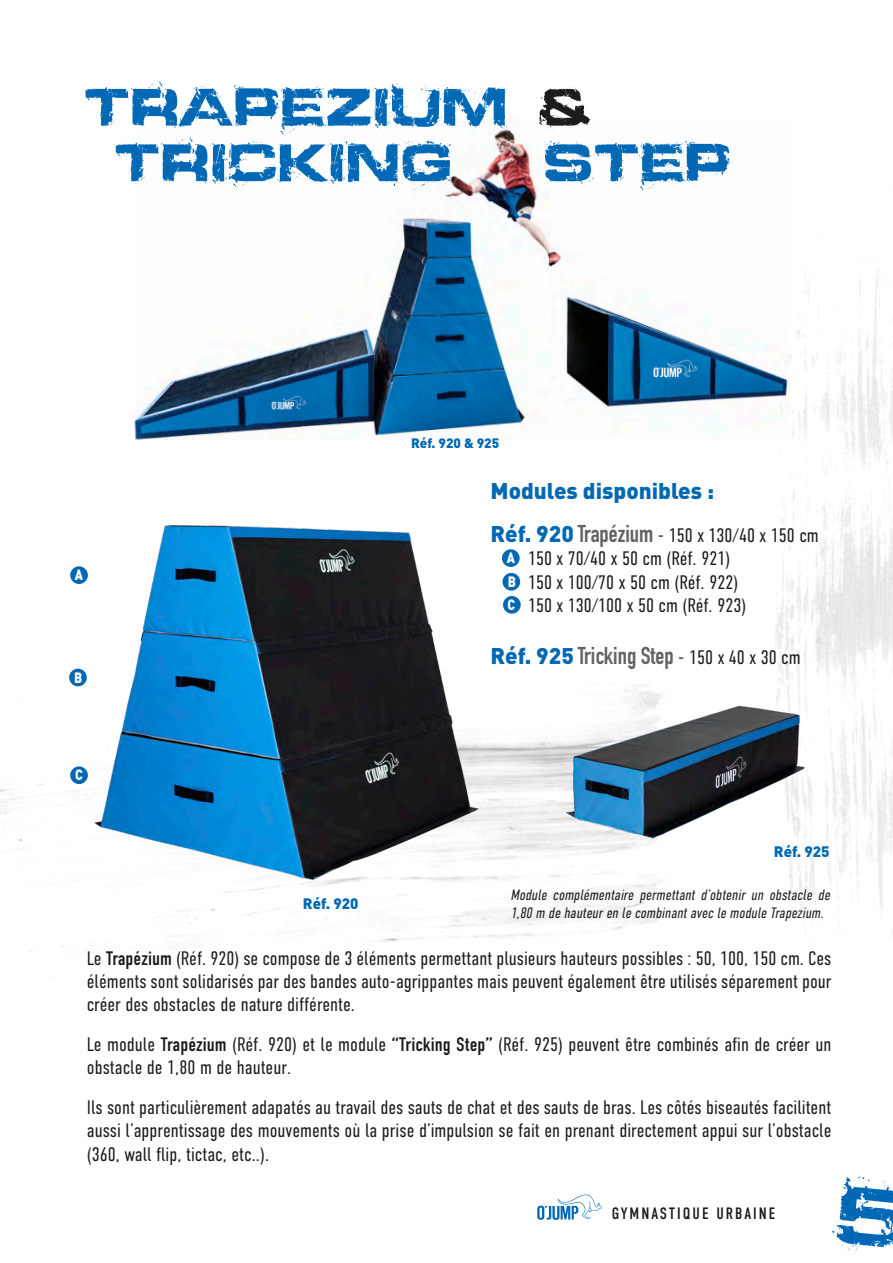
<style>
.page{position:relative;width:893px;height:1263px;background:#fff}
.page>*{position:absolute;margin:0;border:0;box-sizing:border-box;transform-origin:0 0}
.t1{font:700 24px "DIN Condensed";color:#636362}
.t2{font:900 22.5px "DIN";color:#0068b4}
.t3{font:300 19.5px/23.4px "DIN Condensed";color:#1c1c1a;text-align:justify}
.t4{font:16.5px "DIN Condensed";letter-spacing:.12em;color:#1c1c1a}
.t5{font:italic 300 15px/18px "DIN Condensed";color:#1c1c1a}
.t6{font:900 15px "DIN";color:#0068b4}
.t7{font:900 14.85px "DIN";color:#fff;scale:.85 1}
.t8{font:900 13.5px "DIN";color:#0068b4}
.s1{font-family:"DIN";font-weight:900;font-size:22.5px;color:#0068b4}
.s2{font-weight:700;font-size:24px;color:#636362}
.s3{font-weight:300;font-size:19.5px;color:#1c1c1a}
.s4{font-weight:400}
</style>
<div class="page">
<img style="left:0;top:684px;width:663px;height:293px">
<svg style="left:537px;top:1194px;width:65px;height:26px"></svg>
<img style="left:775px;top:271px;width:118px;height:664px">
<img style="left:134px;top:161px;width:658px;height:279px">
<img style="left:554px;top:699px;width:254px;height:141px">
<img style="left:56px;top:525px;width:436px;height:375px">
<div style="left:69px;top:669px;width:18px;height:17px;background:#0068b4;border-radius:50%"></div>
<div style="left:70px;top:566px;width:18px;height:18px;background:#0068b4;border-radius:50%"></div>
<div style="left:70px;top:766px;width:18px;height:18px;background:#0068b4;border-radius:50%"></div>
<svg style="left:832px;top:1177px;width:61px;height:77px"></svg>
<svg style="left:85px;top:80px;width:645px;height:111px"></svg>
<div style="left:502px;top:573px;width:18px;height:18px;background:#0068b4;border-radius:50%"></div>
<div style="left:502px;top:549px;width:18px;height:18px;background:#0068b4;border-radius:50%"></div>
<div style="left:503px;top:596px;width:18px;height:18px;background:#0068b4;border-radius:50%"></div>
<p class="t7" style="left:75px;top:564px;width:11px">A</p>
<p class="t7" style="left:74px;top:667px;width:11px">B</p>
<p class="t7" style="left:75px;top:765px;width:11px">C</p>
<p class="t8" style="left:411px;top:434px;width:90px">Réf. 920 &amp; 925</p>
<p class="t2" style="left:490px;top:476px;width:225px">Modules disponibles :</p>
<p class="t3" style="left:490px;top:524px;width:330px"><span class="s1">Réf. 920</span> <span class="s2">Trapézium</span> - 150 x 130/40 x 150 cm</p>
<p class="t3" style="left:528px;top:547px;width:204px">150 x 70/40 x 50 cm (Réf. 921)</p>
<p class="t3" style="left:528px;top:570px;width:212px">150 x 100/70 x 50 cm (Réf. 922)</p>
<p class="t3" style="left:528px;top:594px;width:220px">150 x 130/100 x 50 cm (Réf. 923)</p>
<p class="t1" style="left:490px;top:640px;width:312px"><span class="s1">Réf. 925</span> Tricking Step <span class="s3">- 150 x 40 x 30 cm</span></p>
<p class="t7" style="left:507px;top:547px;width:11px">A</p>
<p class="t7" style="left:507px;top:594px;width:11px">C</p>
<p class="t7" style="left:508px;top:571px;width:11px">B</p>
<p class="t6" style="left:303px;top:893px;width:57px">Réf. 920</p>
<p class="t6" style="left:774px;top:841px;width:57px">Réf. 925</p>
<p class="t5" style="left:510px;top:886px;width:324px">Module complémentaire permettant d’obtenir un obstacle de<br>1,80 m de hauteuren le combinantavec le module Trapezium.</p>
<p class="t3" style="left:87px;top:946px;width:746px">Le <span class="s4">Trapézium</span> (Réf. 920) se compose de 3 éléments permettant plusieurs hauteurs possibles : 50, 100, 150 cm. Ces éléments sont solidarisés par des bandes auto-agrippantes mais peuvent également être utilisés séparement pour créer des obstacles de nature différente.</p>
<p class="t3" style="left:87px;top:1033px;width:746px">Le module <span class="s4">Trapézium</span> (Réf. 920) et le module <span class="s4">“Tricking Step”</span> (Réf. 925) peuvent être combinés afin de créer un obstacle de 1,80 m de hauteur.</p>
<p class="t3" style="left:87px;top:1096px;width:746px">Ils sont particulièrement adapatés au travail des sauts de chat et des sauts de bras. Les côtés biseautés facilitent aussi l’apprentissage des mouvements où la prise d’impulsion se fait en prenant directement appui sur l’obstacle (360, wall flip, tictac, etc..).</p>
<p class="t4" style="left:612px;top:1204px;width:165px">GYMNASTIQUE URBAINE</p>
</div>
